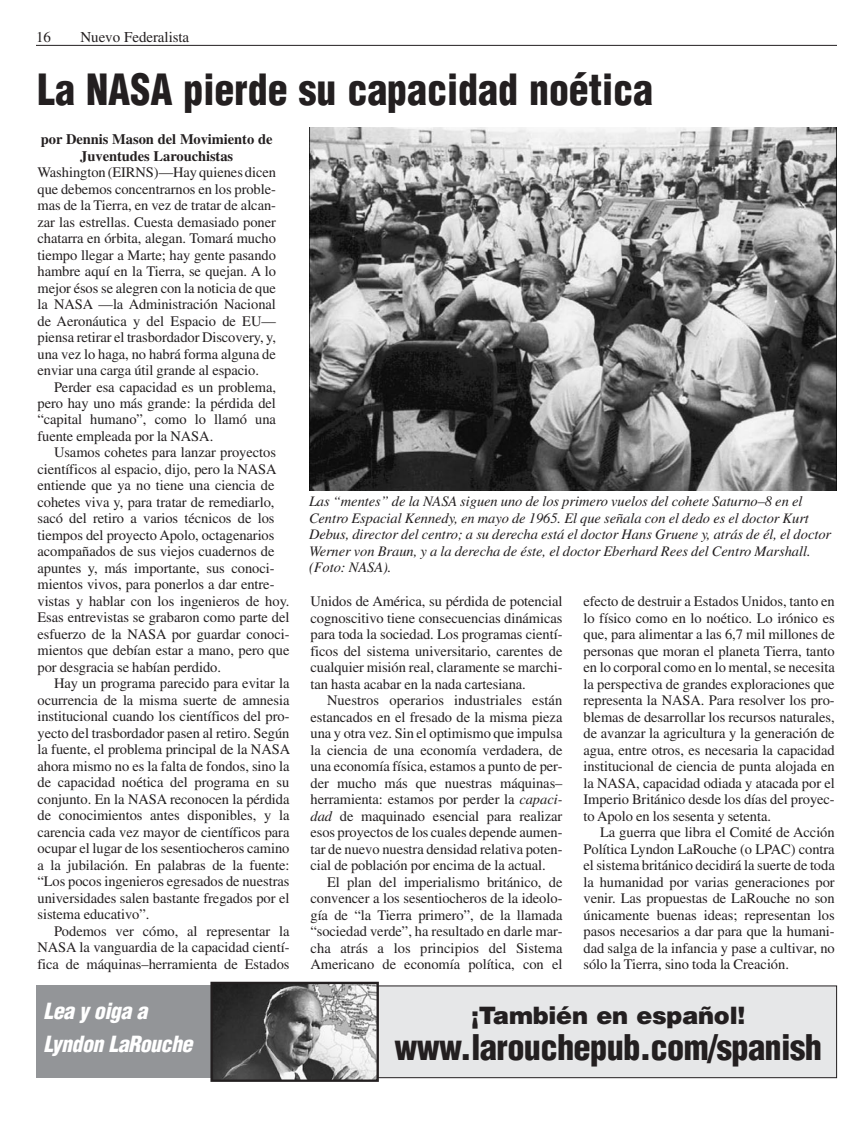
<style>
.page{position:relative;width:864px;height:1134px;background:#fff}
.page>*{position:absolute;margin:0;border:0;box-sizing:border-box;transform-origin:0 0}
.t1{font:900 condensed 42px "Helvetica";color:#231f20;scale:.95 1}
.t2{font:900 condensed 34.5px "Helvetica";letter-spacing:-.02em;color:#231f20}
.t3{font:900 24px "Helvetica";letter-spacing:-.01em;color:#231f20}
.t4{font:italic 900 condensed 21.75px/33px "Helvetica";letter-spacing:-.02em;color:#fff}
.t5{font:15px "Times";letter-spacing:-.005em;color:#231f20}
.t6{font:14.55px/16.5px "Times";letter-spacing:-.005em;color:#231f20;text-align:justify}
.t7{font:italic 14.55px/16.5px "Times";letter-spacing:-.005em;color:#231f20}
.t8{font:700 14.55px/16.5px "Times";letter-spacing:-.005em;color:#231f20;text-align:center}
.s1{font-style:italic}
</style>
<div class="page">
<hr style="left:36px;top:45px;width:801px;height:1px;background:#231f20">
<div style="left:36px;top:986px;width:255px;height:92px;background:#939598"></div>
<div style="left:378px;top:986px;width:459px;height:92px;background:#e6e7e8"></div>
<div style="left:377px;top:986px;width:460px;height:92px;border:1px solid #231f20"></div>
<img style="left:213px;top:985px;width:163px;height:94px">
<div style="left:210px;top:982px;width:169px;height:100px;border:2px solid #231f20"></div>
<img style="left:309px;top:128px;width:528px;height:362px">
<p class="t5" style="left:36px;top:29px;width:16px">16</p>
<p class="t5" style="left:81px;top:29px;width:110px">Nuevo Federalista</p>
<h1 class="t1" style="left:38px;top:63px;width:650px">La NASA pierde su capacidad noética</h1>
<p class="t8" style="left:41px;top:131px;width:233px">por Dennis Mason del Movimiento de<br>Juventudes Larouchistas</p>
<p class="t6" style="left:38px;top:164px;width:240px">Washington (EIRNS)—Hay quienes dicen que debemos concentrarnos en los proble&shy;mas de la Tierra, en vez de tratar de alcan&shy;zar las estrellas. Cuesta demasiado poner chatarra en órbita, alegan. Tomará mucho tiempo llegar a Marte; hay gente pasando hambre aquí en la Tierra, se quejan. A lo mejor ésos se alegren con la noticia de que la NASA —la Administración Nacional de Aeronáutica y del Espacio de EU— piensa retirar el trasbordador Discovery, y, una vez lo haga, no habrá forma alguna de enviar una carga útil grande al espacio.</p>
<p class="t6" style="left:38px;top:378px;width:240px;text-indent:16px">Perder esa capacidad es un problema, pero hay uno más grande: la pérdida del “capital humano”, como lo llamó una fuente empleada por la NASA.</p>
<p class="t6" style="left:38px;top:444px;width:254px;text-align:left;text-indent:16px">Usamos cohetes para lanzar proyectos científicos al espacio, dijo, pero la NASA entiende que ya no tiene una ciencia de cohetes viva y, para tratar de remediarlo, sacó del retiro a varios técnicos de los tiempos del proyecto Apolo, octagenarios acompañados de sus viejos cuadernos de apuntes y, más importante, sus conoci&shy;mientos vivos, para ponerlos a dar entre&shy;vistas y hablar con los ingenieros de hoy.<br>Esas entrevistas se grabaron como parte del esfuerzo de la NASA por guardar conoci&shy;mientos que debían estar a mano, pero que por desgracia se habían perdido.</p>
<p class="t6" style="left:38px;top:675px;width:254px;text-indent:16px">Hay un programa parecido para evitar la ocurrencia de la misma suerte de amnesia institucional cuando los científicos del pro&shy;yecto del trasbordador pasen al retiro. Según la fuente, el problema principal de la NASA ahora mismo no es la falta de fondos, sino la de capacidad noética del programa en su conjunto. En la NASA reconocen la pérdida de conocimientos antes disponibles, y la carencia cada vez mayor de científicos para ocupar el lugar de los sesentiocheros camino a la jubilación. En palabras de la fuente: “Los pocos ingenieros egresados de nuestras universidades salen bastante fregados por el sistema educativo”.</p>
<p class="t6" style="left:38px;top:923px;width:254px;text-indent:16px">Podemos ver cómo, al representar la NASA la vanguardia de la capacidad cientí&shy;fica de máquinas–herramienta de Estados</p>
<p class="t7" style="left:309px;top:493px;width:524px">Las “mentes” de la NASA siguen uno de los primero vuelos del cohete Saturno–8 en el Centro Espacial Kennedy, en mayo de 1965. El que señala con el dedo es el doctor Kurt Debus, director del centro; a su derecha está el doctor Hans Gruene y, atrás de él, el doctor Werner von Braun, y a la derecha de éste, el doctor Eberhard Rees del Centro Marshall. (Foto: NASA).</p>
<p class="t6" style="left:310px;top:593px;width:254px">Unidos de América, su pérdida de potencial cognoscitivo tiene consecuencias dinámicas para toda la sociedad. Los programas cientí&shy;ficos del sistema universitario, carentes de cualquier misión real, claramente se marchi&shy;tan hasta acabar en la nada cartesiana.</p>
<p class="t6" style="left:310px;top:692px;width:254px;text-indent:16px">Nuestros operarios industriales están estancados en el fresado de la misma pieza una y otra vez. Sin el optimismo que impulsa la ciencia de una economía verdadera, de una economía física, estamos a punto de per&shy;der mucho más que nuestras máquinas– herramienta: estamos por perder la <span class="s1">capaci&shy;dad</span> de maquinado esencial para realizar esos proyectos de los cuales depende aumen&shy;tar de nuevo nuestra densidad relativa poten&shy;cial de población por encima de la actual.</p>
<p class="t6" style="left:310px;top:873px;width:254px;text-indent:16px">El plan del imperialismo británico, de convencer a los sesentiocheros de la ideolo&shy;gía de “la Tierra primero”, de la llamada “sociedad verde”, ha resultado en darle mar&shy;cha atrás a los principios del Sistema Americano de economía política, con el</p>
<p class="t6" style="left:584px;top:593px;width:253px">efecto de destruir a Estados Unidos, tanto en lo físico como en lo noético. Lo irónico es que, para alimentar a las 6,7 mil millones de personas que moran el planeta Tierra, tanto en lo corporal como en lo mental, se necesita la perspectiva de grandes exploraciones que representa la NASA. Para resolver los pro&shy;blemas de desarrollar los recursos naturales, de avanzar la agricultura y la generación de agua, entre otros, es necesaria la capacidad institucional de ciencia de punta alojada en la NASA, capacidad odiada y atacada por el Imperio Británico desde los días del proyec&shy;to Apolo en los sesenta y setenta.</p>
<p class="t6" style="left:584px;top:824px;width:253px;text-indent:16px">La guerra que libra el Comité de Acción Política Lyndon LaRouche (o LPAC) contra el sistema británico decidirá la suerte de toda la humanidad por varias generaciones por venir. Las propuestas de LaRouche no son únicamente buenas ideas; representan los pasos necesarios a dar para que la humani&shy;dad salga de la infancia y pase a cultivar, no sólo la Tierra, sino toda la Creación.</p>
<h3 class="t4" style="left:44px;top:994px;width:150px">Lea y oiga a<br>Lyndon LaRouche</h3>
<h3 class="t3" style="left:471px;top:999px;width:276px">¡También en español!</h3>
<h2 class="t2" style="left:395px;top:1025px;width:429px">www.larouchepub.com/spanish</h2>
</div>
